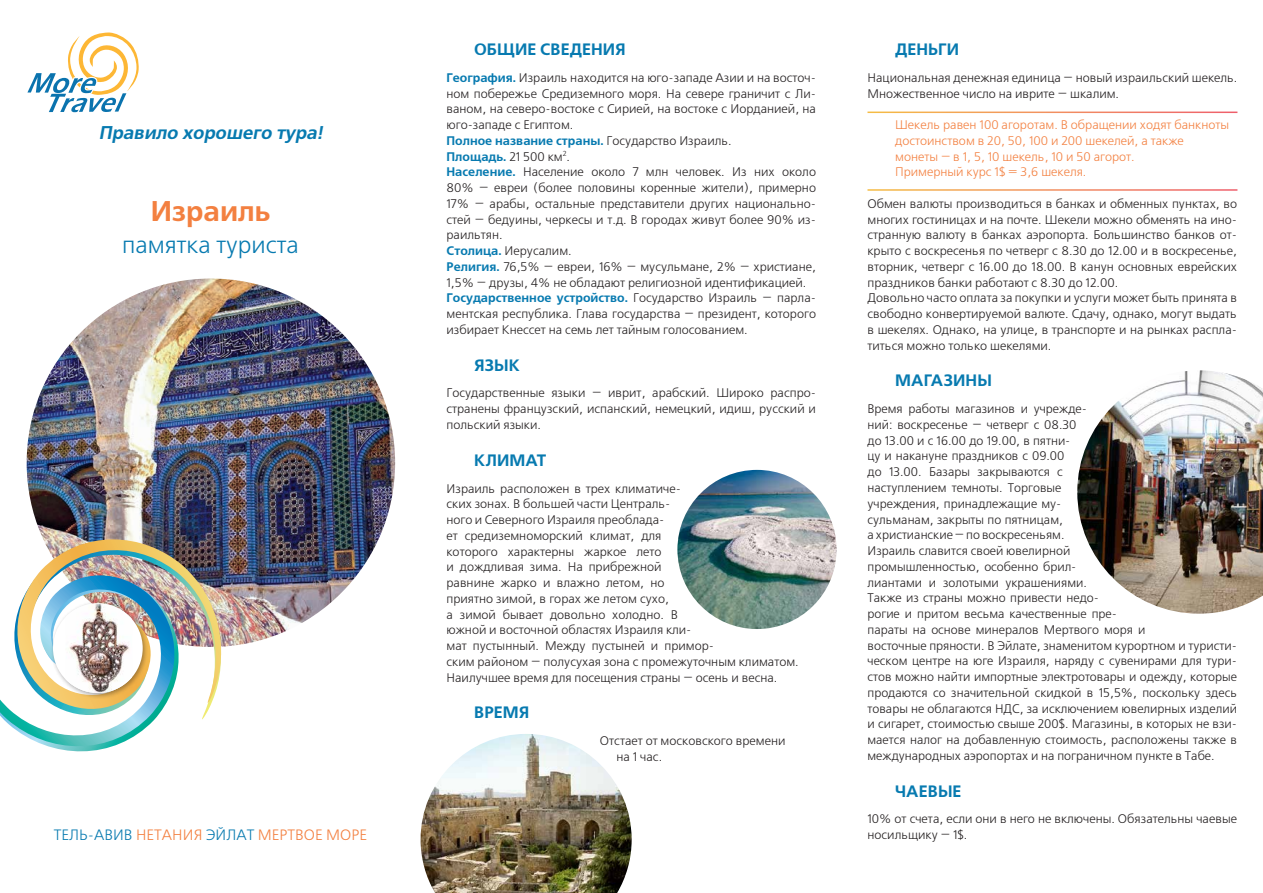
<style>
.page{position:relative;width:1263px;height:893px;background:#fff}
.page>*{position:absolute;margin:0;border:0;box-sizing:border-box;transform-origin:0 0}
.t1{font:700 28.5px "Free Set C";color:#f38040}
.t2{font:24px "Free Set C";color:#077ab0}
.t3{font:italic 700 18.45px "Free Set C";color:#077ab0}
.t4{font:700 16.5px "Free Set C";letter-spacing:.005em;color:#077ab0}
.t5{font:15px "Free Set C";color:#f38040}
.t6{font:12.45px/15.8px "Free Set C";color:#231f20}
.t7{font:12.45px/15.8px "Free Set C";color:#f38040}
.s1{color:#077ab0}
.s2{font-weight:700;color:#077ab0}
</style>
<div class="page">
<img style="left:27px;top:279px;width:368px;height:368px;border-radius:184px">
<svg style="left:27px;top:32px;width:112px;height:81px"></svg>
<img style="left:0;top:539px;width:231px;height:213px">
<div style="left:50px;top:600px;width:99px;height:99px;background:#231f20;opacity:.4"></div>
<div style="left:53px;top:603px;width:90px;height:90px;background:#fff;border-radius:50%"></div>
<img style="left:66px;top:603px;width:66px;height:90px">
<img style="left:677px;top:470px;width:159px;height:159px;border-radius:80px">
<img style="left:421px;top:734px;width:211px;height:159px">
<img style="left:1077px;top:370px;width:186px;height:244px">
<h3 class="t3" style="left:99px;top:123px;width:229px">Правило хорошего тура!</h3>
<h1 class="t1" style="left:151px;top:195px;width:121px">Израиль</h1>
<h2 class="t2" style="left:122px;top:232px;width:178px">памятка туриста</h2>
<p class="t5" style="left:54px;top:827px;width:315px"><span class="s1">ТЕЛЬ-АВИВ</span> НЕТАНИЯ <span class="s1">ЭЙЛАТ</span> МЕРТВОЕ МОРЕ</p>
<h3 class="t4" style="left:474px;top:40px;width:153px">ОБЩИЕ СВЕДЕНИЯ</h3>
<p class="t6" style="left:446px;top:70px;width:371px"><span class="s2">География.</span> Израиль находится на юго-западе Азии и на восточ&shy;ном побережье Средиземного моря. На севере граничит с Ли&shy;ваном, на северо-востоке с Сирией, на востоке с Иорданией, на юго-западе с Египтом.<br><span class="s2">Полное название страны.</span> Государство Израиль.<br><span class="s2">Площадь.</span> 21 500 км<sup>2</sup>.<br><span class="s2">Население.</span> Население около 7 млн человек. Из них около 80% — евреи (более половины коренные жители), примерно 17% — арабы, остальные представители других национально&shy;стей — бедуины, черкесы и т.д. В городах живут более 90% из&shy;раильтян.<br><span class="s2">Столица.</span> Иерусалим.<br><span class="s2">Религия.</span> 76,5% — евреи, 16% — мусульмане, 2% — христиане, 1,5% — друзы, 4% не обладают религиозной идентификацией.<br><span class="s2">Государственное устройство.</span> Государство Израиль — парла&shy;ментская республика. Глава государства — президент, которого избирает Кнессет на семь лет тайным голосованием.</p>
<h3 class="t4" style="left:474px;top:356px;width:47px">ЯЗЫК</h3>
<p class="t6" style="left:446px;top:386px;width:371px;text-align:justify">Государственные языки — иврит, арабский. Широко распро&shy;странены французский, испанский, немецкий, идиш, русский и польский языки.</p>
<h3 class="t4" style="left:474px;top:451px;width:74px">КЛИМАТ</h3>
<p class="t6" style="left:446px;top:481px;width:354px">Израиль расположен в трех климатиче-<br>ских зонах. В большей части Централь-<br>ного и Северного Израиля преоблада-<br>ет средиземноморский климат, для<br>которого характерны жаркое лето<br>и дождливая зима. На прибрежной<br>равнине жарко и влажно летом, но<br>приятно зимой, в горах же летом сухо,<br>а зимой бывает довольно холодно. В<br>южной и восточной областях Израиля кли-<br>мат пустынный. Между пустыней и примор-<br>ским районом — полусухая зона с промежуточным климатом.<br>Наилучшее время для посещения страны — осень и весна.</p>
<h3 class="t4" style="left:474px;top:703px;width:57px">ВРЕМЯ</h3>
<p class="t6" style="left:616px;top:734px;width:170px;text-indent:-16px">Отстает от московского времени на 1 час.</p>
<h3 class="t4" style="left:895px;top:40px;width:65px">ДЕНЬГИ</h3>
<p class="t6" style="left:867px;top:70px;width:371px">Национальная денежная единица — новый израильский шекель.<br>Множественное число на иврите — шкалим.</p>
<p class="t7" style="left:895px;top:118px;width:336px">Шекель равен 100 агоротам. В обращении ходят банкноты достоинством в 20, 50, 100 и 200 шекелей, а также монеты — в 1, 5, 10 шекель, 10 и 50 агорот.<br>Примерный курс 1$ = 3,6 шекеля.</p>
<p class="t6" style="left:867px;top:196px;width:371px">Обмен валюты производиться в банках и обменных пунктах, во многих гостиницах и на почте. Шекели можно обменять на ино&shy;странную валюту в банках аэропорта. Большинство банков от&shy;крыто с воскресенья по четверг с 8.30 до 12.00 и в воскресенье, вторник, четверг с 16.00 до 18.00. В канун основных еврейских праздников банки работают с 8.30 до 12.00.<br>Довольно часто оплата за покупки и услуги может быть принята в свободно конвертируемой валюте. Сдачу, однако, могут выдать в шекелях. Однако, на улице, в транспорте и на рынках распла&shy;титься можно только шекелями.</p>
<h3 class="t4" style="left:895px;top:371px;width:98px">МАГАЗИНЫ</h3>
<p class="t6" style="left:867px;top:402px;width:371px">Время работы магазинов и учрежде-<br>ний: воскресенье — четверг с 08.30<br>до 13.00 и с 16.00 до 19.00, в пятни-<br>цу и накануне праздников с 09.00<br>до 13.00. Базары закрываются с<br>наступлением темноты. Торговые<br>учреждения, принадлежащие му-<br>сульманам, закрыты по пятницам,<br>а христианские — по воскресеньям.<br>Израиль славится своей ювелирной<br>промышленностью, особенно брил-<br>лиантами и золотыми украшениями.<br>Также из страны можно привести недо-<br>рогие и притом весьма качественные пре-<br>параты на основе минералов Мертвого моря и<br>восточные пряности. В Эйлате, знаменитом курортном и туристи&shy;ческом центре на юге Израиля, наряду с сувенирами для тури&shy;стов можно найти импортные электротовары и одежду, которые продаются со значительной скидкой в 15,5%, поскольку здесь товары не облагаются НДС, за исключением ювелирных изделий и сигарет, стоимостью свыше 200$. Магазины, в которых не взи&shy;мается налог на добавленную стоимость, расположены также в международных аэропортах и на пограничном пункте в Табе.</p>
<h3 class="t4" style="left:895px;top:781px;width:68px">ЧАЕВЫЕ</h3>
<p class="t6" style="left:867px;top:812px;width:371px">10% от счета, если они в него не включены. Обязательны чаевые носильщику — 1$.</p>
</div>
